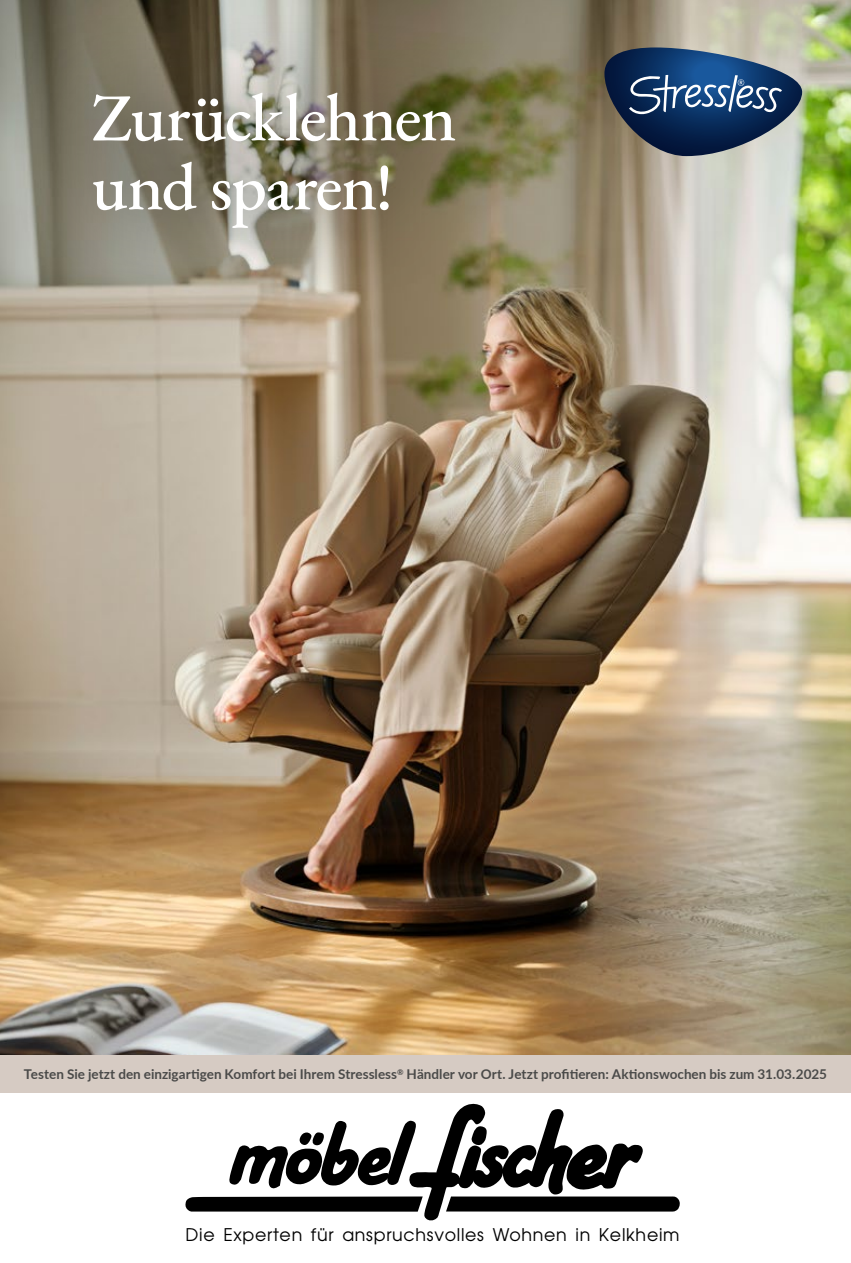
<style>
.page{position:relative;width:851px;height:1263px;background:#fff}
.page>*{position:absolute;margin:0;border:0;box-sizing:border-box;transform-origin:0 0}
.t1{font:500 67.5px/69px "EB Garamond";letter-spacing:-.025em;color:#fff}
.t2{font:17.4px "Avant Garde";letter-spacing:.04em;color:#000}
.t3{font:700 13.5px "Lato";color:#4a4a49}
</style>
<div class="page">
<img style="left:0;top:0;width:850px;height:1055px">
<div style="left:0;top:1055px;width:850px;height:38px;background:#d6cbc3"></div>
<div style="left:3px;top:3px;width:539px;height:313px;background:#000;opacity:.3"></div>
<svg style="left:604px;top:47px;width:198px;height:109px"></svg>
<svg style="left:185px;top:1103px;width:494px;height:118px"></svg>
<h1 class="t1" style="left:91px;top:83px;width:366px">Zurücklehnen und sparen!</h1>
<p class="t3" style="left:24px;top:1064px;width:804px">Testen Sie jetzt den einzigartigen Komfort bei Ihrem Stressless<sup>®</sup> Händler vor Ort. Jetzt profitieren: Aktionswochen bis zum 31.03.2025</p>
<p class="t2" style="left:185px;top:1223px;width:495px">Die Experten für anspruchsvolles Wohnen in Kelkheim</p>
</div>
